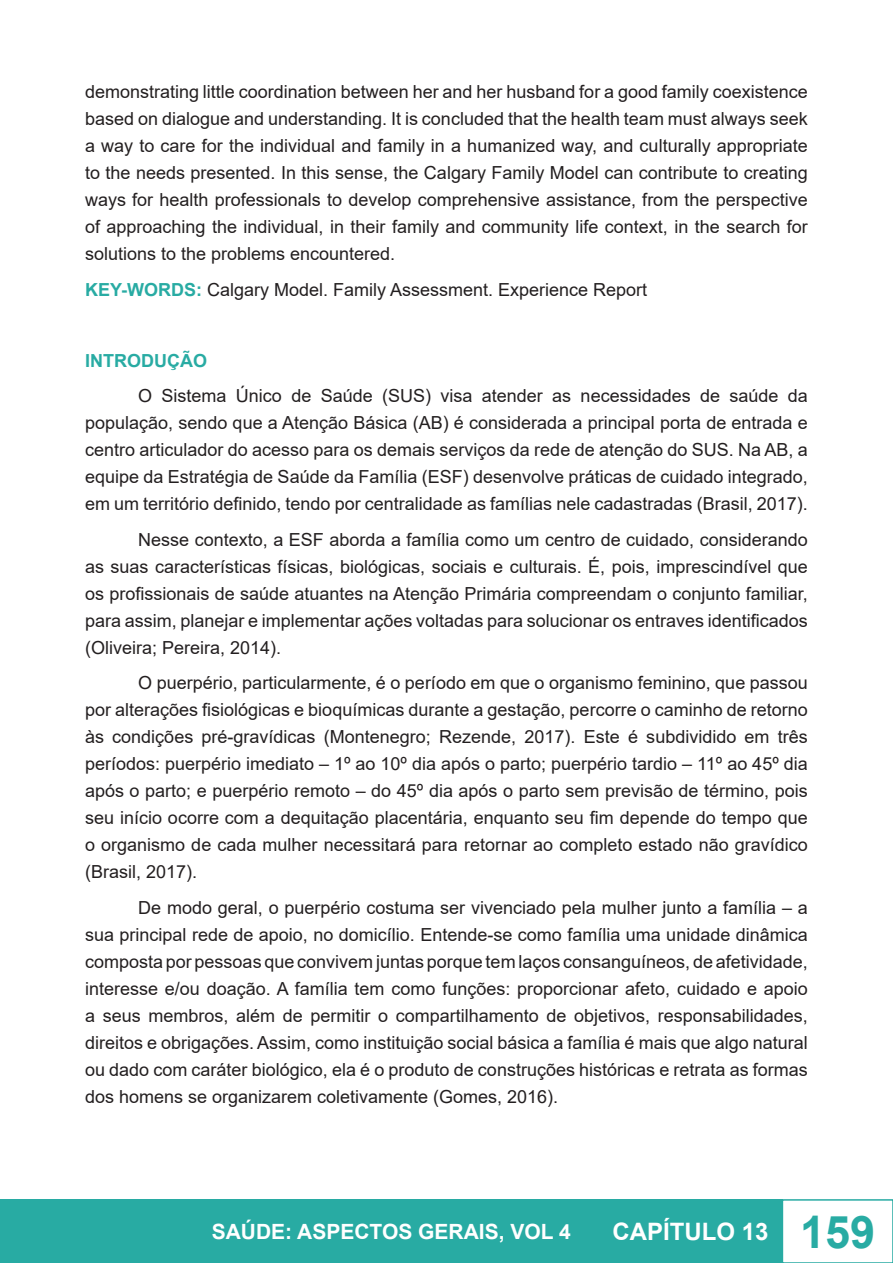
<style>
.page{position:relative;width:893px;height:1263px;background:#fff}
.page>*{position:absolute;margin:0;border:0;box-sizing:border-box;transform-origin:0 0}
.t1{font:700 24px "Arial";color:#fff}
.t2{font:700 21px "Arial";color:#fff}
.t3{font:18px/27px "Arial";color:#231f20;text-align:justify}
.t4{font:700 18px "Arial";color:#28aba3}
.s1{font-weight:700;color:#28aba3}
.s2{font-size:45px;color:#28aba3}
</style>
<div class="page">
<div style="left:0;top:1200px;width:782px;height:63px;background:#28aba3"></div>
<div style="left:782px;top:1199px;width:111px;height:64px;border:2px solid #28aba3"></div>
<p class="t3" style="left:85px;top:78px;width:724px">demonstrating little coordination between her and her husband for a good family coexistence based on dialogue and understanding. It is concluded that the health team must always seek a way to care for the individual and family in a humanized way, and culturally appropriate to the needs presented. In this sense, the Calgary Family Model can contribute to creating ways for health professionals to develop comprehensive assistance, from the perspective of approaching the individual, in their family and community life context, in the search for solutions to the problems encountered.</p>
<p class="t3" style="left:85px;top:276px;width:564px"><span class="s1">KEY-WORDS:</span> Calgary Model. Family Assessment. Experience Report</p>
<p class="t4" style="left:85px;top:348px;width:123px">INTRODUÇÃO</p>
<p class="t3" style="left:85px;top:382px;width:724px;text-indent:53px">O Sistema Único de Saúde (SUS) visa atender as necessidades de saúde da população, sendo que a Atenção Básica (AB) é considerada a principal porta de entrada e centro articulador do acesso para os demais serviços da rede de atenção do SUS. Na AB, a equipe da Estratégia de Saúde da Família (ESF) desenvolve práticas de cuidado integrado, em um território definido, tendo por centralidade as famílias nele cadastradas (Brasil, 2017).</p>
<p class="t3" style="left:85px;top:526px;width:724px;text-indent:53px">Nesse contexto, a ESF aborda a família como um centro de cuidado, considerando as suas características físicas, biológicas, sociais e culturais. É, pois, imprescindível que os profissionais de saúde atuantes na Atenção Primária compreendam o conjunto familiar, para assim, planejar e implementar ações voltadas para solucionar os entraves identificados (Oliveira; Pereira, 2014).</p>
<p class="t3" style="left:85px;top:669px;width:724px;text-indent:53px">O puerpério, particularmente, é o período em que o organismo feminino, que passou por alterações fisiológicas e bioquímicas durante a gestação, percorre o caminho de retorno às condições pré-gravídicas (Montenegro; Rezende, 2017). Este é subdividido em três períodos: puerpério imediato – 1º ao 10º dia após o parto; puerpério tardio – 11º ao 45º dia após o parto; e puerpério remoto – do 45º dia após o parto sem previsão de término, pois seu início ocorre com a dequitação placentária, enquanto seu fim depende do tempo que o organismo de cada mulher necessitará para retornar ao completo estado não gravídico (Brasil, 2017).</p>
<p class="t3" style="left:85px;top:894px;width:724px;text-indent:53px">De modo geral, o puerpério costuma ser vivenciado pela mulher junto a família – a sua principal rede de apoio, no domicílio. Entende-se como família uma unidade dinâmica composta por pessoas que convivem juntas porque tem laços consanguíneos, de afetividade, interesse e/ou doação. A família tem como funções: proporcionar afeto, cuidado e apoio a seus membros, além de permitir o compartilhamento de objetivos, responsabilidades, direitos e obrigações. Assim, como instituição social básica a família é mais que algo natural ou dado com caráter biológico, ela é o produto de construções históricas e retrata as formas dos homens se organizarem coletivamente (Gomes, 2016).</p>
<p class="t2" style="left:212px;top:1217px;width:361px">SAÚDE: ASPECTOS GERAIS, VOL 4</p>
<h1 class="t1" style="left:612px;top:1215px;width:264px">CAPÍTULO 13 <span class="s2">159</span></h1>
</div>
